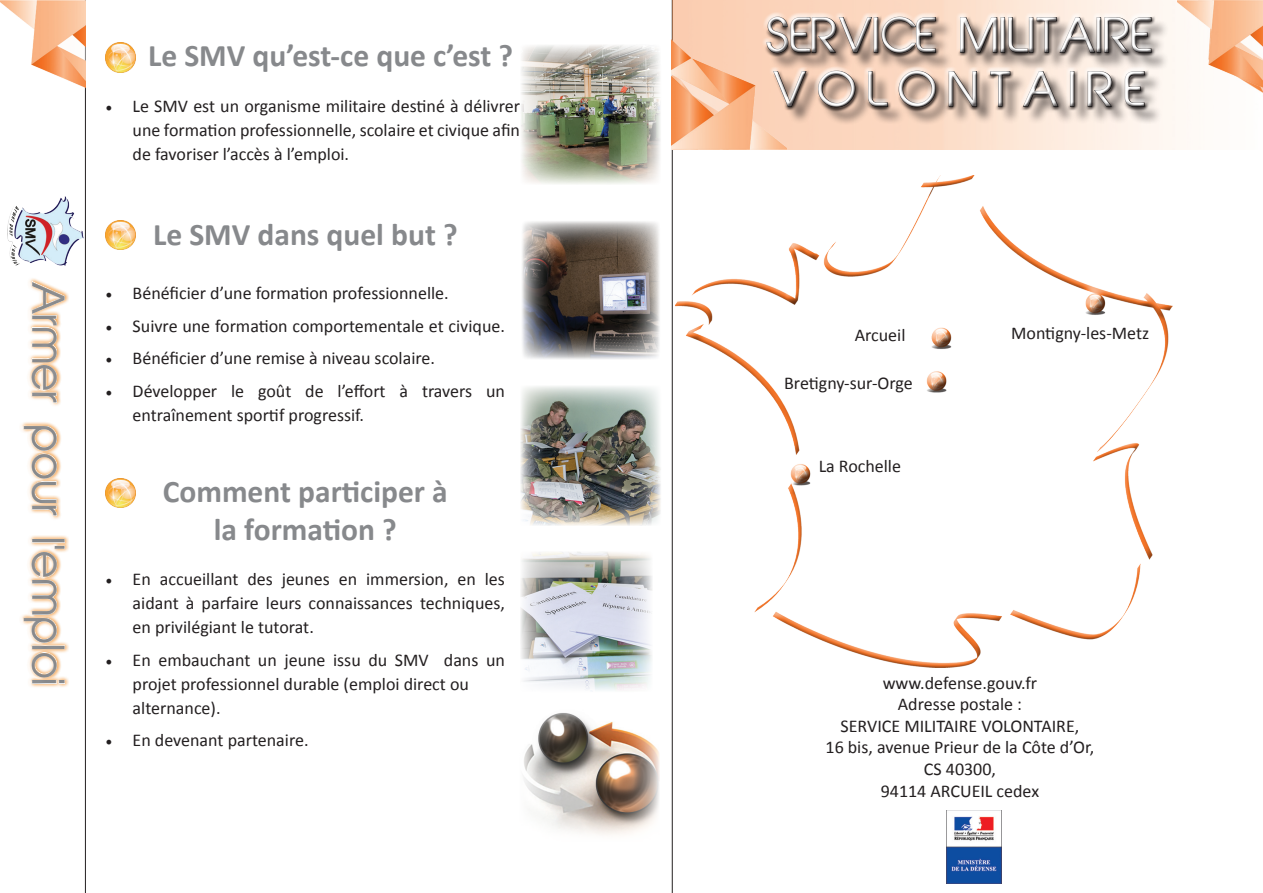
<style>
.page{position:relative;width:1263px;height:893px;background:#fff}
.page>*{position:absolute;margin:0;border:0;box-sizing:border-box;transform-origin:0 0}
.t1{font:45px/54px "Abeatby Kai";letter-spacing:.01em;color:#fff}
.t2{font:42px "Abeatby Kai";color:#87898c}
.t3{font:700 31.5px/37.8px "Calibri";color:#87898c;text-align:center}
.t4{font:18px/24px "Calibri";color:#231f20;text-align:justify}
.s1{font-family:"Minion Pro"}
</style>
<div class="page">
<hr style="left:85px;top:0;width:1px;height:893px;background:#231f20">
<hr style="left:672px;top:0;width:1px;height:893px;background:#231f20">
<div style="left:769px;top:19px;width:400px;height:107px;background:#231f20;opacity:.75"></div>
<div style="left:762px;top:13px;width:393px;height:96px;background:#fff;opacity:.75"></div>
<div style="left:764px;top:15px;width:392px;height:97px;background:#231f20;opacity:.75"></div>
<img style="left:946px;top:811px;width:55px;height:72px">
<div style="left:10px;top:272px;width:68px;height:422px;background:#f1891e;opacity:.5"></div>
<img style="left:8px;top:197px;width:75px;height:76px">
<img style="left:1178px;top:0;width:85px;height:115px">
<img style="left:672px;top:35px;width:114px;height:115px">
<img style="left:106px;top:220px;width:29px;height:30px">
<img style="left:106px;top:43px;width:29px;height:29px">
<img style="left:106px;top:478px;width:29px;height:30px">
<img style="left:523px;top:713px;width:137px;height:122px">
<img style="left:521px;top:552px;width:131px;height:139px">
<img style="left:522px;top:221px;width:138px;height:138px">
<img style="left:521px;top:45px;width:139px;height:139px">
<img style="left:521px;top:386px;width:140px;height:140px">
<img style="left:0;top:0;width:86px;height:115px">
<h2 class="t2" style="left:65px;top:281px;width:408px;rotate:90deg">Armer pour l'emploi</h2>
<h3 class="t3" style="left:148px;top:36px;width:367px">Le SMV qu’est-ce que c’est ?</h3>
<p class="t4" style="left:133px;top:93px;width:389px;text-indent:-27px"><span class="s1">•</span> Le SMV est un organisme militaire destiné à délivrer une formation professionnelle, scolaire et civique afin de favoriser l’accès à l’emploi.</p>
<h3 class="t3" style="left:153px;top:215px;width:306px">Le SMV dans quel but ?</h3>
<p class="t4" style="left:106px;top:281px;width:345px"><span class="s1">•</span> Bénéficier d’une formation professionnelle.</p>
<p class="t4" style="left:106px;top:313px;width:401px"><span class="s1">•</span> Suivre une formation comportementale et civique.</p>
<p class="t4" style="left:106px;top:346px;width:331px"><span class="s1">•</span> Bénéficier d’une remise à niveau scolaire.</p>
<p class="t4" style="left:133px;top:378px;width:374px;text-indent:-27px"><span class="s1">•</span> Développer le goût de l’effort à travers un entraînement sportif progressif.</p>
<h3 class="t3" style="left:163px;top:471px;width:286px">Comment participer à la formation ?</h3>
<p class="t4" style="left:133px;top:567px;width:374px;text-indent:-27px"><span class="s1">•</span> En accueillant des jeunes en immersion, en les aidant à parfaire leurs connaissances techniques, en privilégiant le tutorat.</p>
<p class="t4" style="left:133px;top:647px;width:374px;text-align:left;text-indent:-27px"><span class="s1">•</span> En embauchant un jeune issu du SMV dans un projet professionnel durable (emploi direct ou alternance).</p>
<p class="t4" style="left:106px;top:728px;width:204px"><span class="s1">•</span> En devenant partenaire.</p>
<h1 class="t1" style="left:767px;top:13px;width:387px">SERVICE MILITAIRE<br>VOLONTAIRE</h1>
<p class="t4" style="left:855px;top:322px;width:52px">Arcueil</p>
<p class="t4" style="left:784px;top:371px;width:130px">Bretigny-sur-Orge</p>
<p class="t4" style="left:819px;top:454px;width:84px">La Rochelle</p>
<p class="t4" style="left:1011px;top:321px;width:140px">Montigny-les-Metz</p>
<p class="t4" style="left:825px;top:671px;width:270px;line-height:21.6px;text-align:center">www.defense.gouv.fr<br>Adresse postale :<br>SERVICE MILITAIRE VOLONTAIRE,<br>16 bis, avenue Prieur de la Côte d’Or,<br>CS 40300,<br>94114 ARCUEIL cedex</p>
</div>
